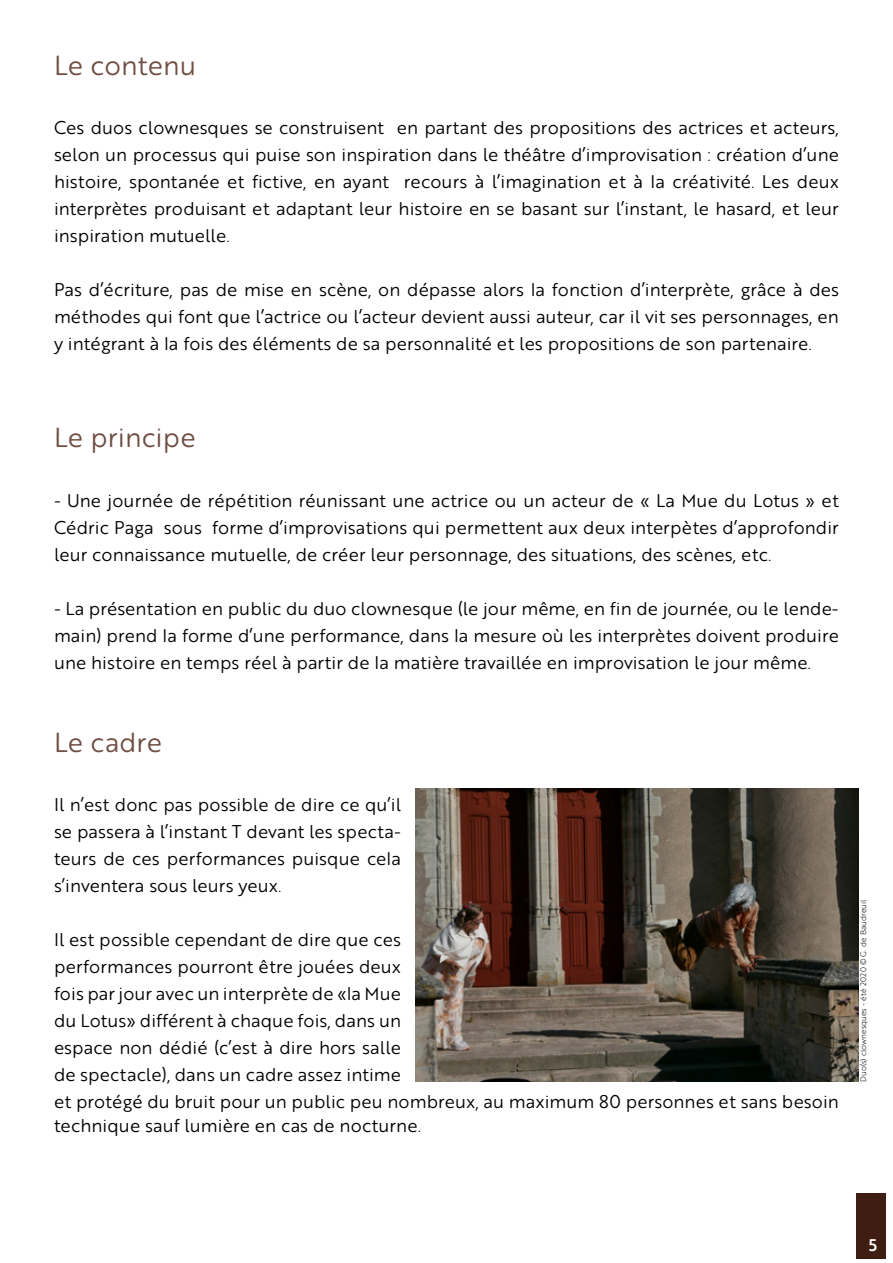
<style>
.page{position:relative;width:893px;height:1263px;background:#fff}
.page>*{position:absolute;margin:0;border:0;box-sizing:border-box;transform-origin:0 0}
.t1{font:27px "Brother 1816 Printed";color:#704e43}
.t2{font:18px/27px "Brother 1816 Printed";color:#000;text-align:justify}
.t3{font:500 16.5px "Brother 1816 Printed";color:#fff}
.t4{font:300 7.8px "Brother 1816 Printed";color:#000}
</style>
<div class="page">
<div style="left:856px;top:1193px;width:29px;height:66px;background:#401d13"></div>
<img style="left:416px;top:789px;width:443px;height:292px">
<h1 class="t1" style="left:54px;top:45px;width:144px">Le contenu</h1>
<p class="t2" style="left:54px;top:113px;width:786px">Ces duos clownesques se construisent en partant des propositions des actrices et acteurs, selon un processus qui puise son inspiration dans le théâtre d’improvisation : création d’une histoire, spontanée et fictive, en ayant recours à l’imagination et à la créativité. Les deux interprètes produisant et adaptant leur histoire en se basant sur l’instant, le hasard, et leur inspiration mutuelle.</p>
<p class="t2" style="left:54px;top:275px;width:787px">Pas d’écriture, pas de mise en scène, on dépasse alors la fonction d’interprète, grâce à des méthodes qui font que l’actrice ou l’acteur devient aussi auteur, car il vit ses personnages, en y intégrant à la fois des éléments de sa personnalité et les propositions de son partenaire.</p>
<h1 class="t1" style="left:54px;top:418px;width:143px">Le principe</h1>
<p class="t2" style="left:54px;top:486px;width:786px">- Une journée de répétition réunissant une actrice ou un acteur de « La Mue du Lotus » et Cédric Paga sous forme d’improvisations qui permettent aux deux interpètes d’approfondir leur connaissance mutuelle, de créer leur personnage, des situations, des scènes, etc.</p>
<p class="t2" style="left:54px;top:594px;width:786px">- La présentation en public du duo clownesque (le jour même, en fin de journée, ou le lende&shy;main) prend la forme d’une performance, dans la mesure où les interprètes doivent produire une histoire en temps réel à partir de la matière travaillée en improvisation le jour même.</p>
<h1 class="t1" style="left:54px;top:722px;width:110px">Le cadre</h1>
<p class="t2" style="left:54px;top:791px;width:349px">Il n’est donc pas possible de dire ce qu’il se passera à l’instant T devant les specta&shy;teurs de ces performances puisque cela s’inventera sous leurs yeux.</p>
<p class="t2" style="left:54px;top:926px;width:349px">Il est possible cependant de dire que ces performances pourront être jouées deux fois par jour avec un interprète de «la Mue du Lotus» différent à chaque fois, dans un espace non dédié (c’est à dire hors salle de spectacle), dans un cadre assez intime</p>
<p class="t2" style="left:54px;top:1088px;width:786px;line-height:24px">et protégé du bruit pour un public peu nombreux, au maximum 80 personnes et sans besoin technique sauf lumière en cas de nocturne.</p>
<p class="t4" style="left:858px;top:1081px;width:183px;rotate:-90deg">Duo(s) clownesques - été 2020 © G. de Baudreuil</p>
<p class="t3" style="left:869px;top:1233px;width:10px">5</p>
</div>
